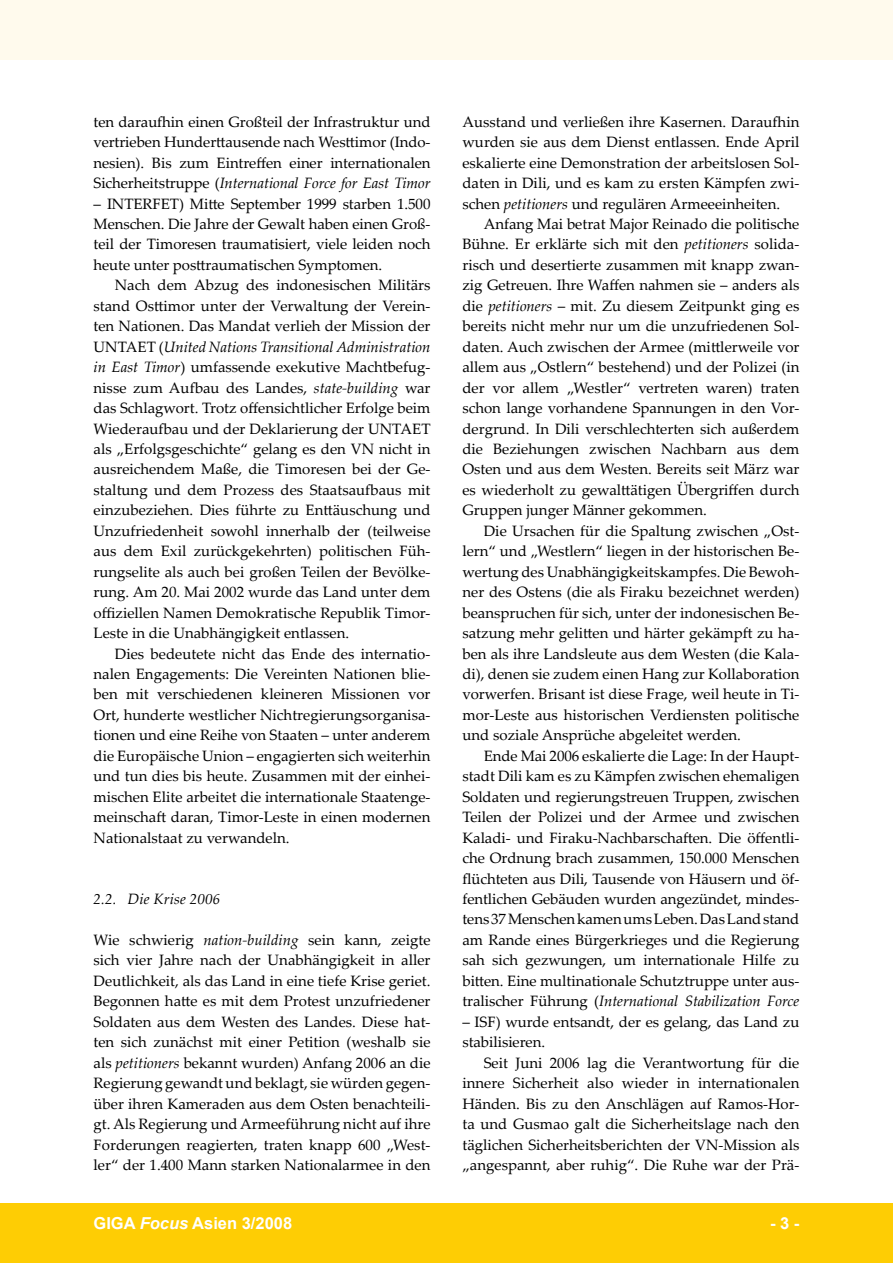
<style>
.page{position:relative;width:893px;height:1263px;background:#fff}
.page>*{position:absolute;margin:0;border:0;box-sizing:border-box;transform-origin:0 0}
.t1{font:700 16.5px "Arial";color:#fff}
.t2{font:15px/20.4px "Palatino Linotype";color:#000;text-align:justify}
.t3{font:italic 15px "Palatino Linotype";letter-spacing:.01em;color:#000}
.s1{font-style:italic}
</style>
<div class="page">
<div style="left:0;top:1203px;width:893px;height:60px;background:#fecd04"></div>
<div style="left:0;top:0;width:893px;height:60px;background:#fffaed"></div>
<p class="t2" style="left:94px;top:111px;width:338px">ten daraufhin einen Großteil der Infrastruktur und vertrieben Hunderttausende nach Westtimor (Indo&shy;nesien). Bis zum Eintreffen einer internationalen Sicherheitstruppe (<span class="s1">International Force for East Timor</span></p>
<p class="t2" style="left:94px;top:193px;width:339px">– INTERFET) Mitte September 1999 starben 1.500<br>Menschen. Die Jahre der Gewalt haben einen Groß&shy;teil der Timoresen traumatisiert, viele leiden noch heute unter posttraumatischen Symptomen.</p>
<p class="t2" style="left:94px;top:274px;width:338px;text-indent:21px">Nach dem Abzug des indonesischen Militärs stand Osttimor unter der Verwaltung der Verein&shy;ten Nationen. Das Mandat verlieh der Mission der UNTAET (<span class="s1">United Nations Transitional Administration in East Timor</span>) umfassende exekutive Machtbefug&shy;nisse zum Aufbau des Landes, <span class="s1">state-building</span> war das Schlagwort. Trotz offensichtlicher Erfolge beim Wiederaufbau und der Deklarierung der UNTAET als „Erfolgsgeschichte“ gelang es den VN nicht in ausreichendem Maße, die Timoresen bei der Ge&shy;staltung und dem Prozess des Staatsaufbaus mit einzubeziehen. Dies führte zu Enttäuschung und Unzufriedenheit sowohl innerhalb der (teilweise aus dem Exil zurückgekehrten) politischen Füh&shy;rungselite als auch bei großen Teilen der Bevölke&shy;rung. Am 20. Mai 2002 wurde das Land unter dem offiziellen Namen Demokratische Republik Timor-Leste in die Unabhängigkeit entlassen.</p>
<p class="t2" style="left:94px;top:643px;width:338px;text-indent:21px">Dies bedeutete nicht das Ende des internatio&shy;nalen Engagements: Die Vereinten Nationen blie&shy;ben mit verschiedenen kleineren Missionen vor Ort, hunderte westlicher Nichtregierungsorganisa&shy;tionen und eine Reihe von Staaten – unter anderem die Europäische Union – engagierten sich weiterhin und tun dies bis heute. Zusammen mit der einhei&shy;mischen Elite arbeitet die internationale Staatenge&shy;meinschaft daran, Timor-Leste in einen modernen Nationalstaat zu verwandeln.</p>
<p class="t3" style="left:94px;top:888px;width:128px">2.2. Die Krise 2006</p>
<p class="t2" style="left:94px;top:929px;width:338px">Wie schwierig <span class="s1">nation-building</span> sein kann, zeigte sich vier Jahre nach der Unabhängigkeit in aller Deutlichkeit, als das Land in eine tiefe Krise geriet.<br>Begonnen hatte es mit dem Protest unzufriedener Soldaten aus dem Westen des Landes. Diese hat&shy;ten sich zunächst mit einer Petition (weshalb sie als <span class="s1">petitioners</span> bekannt wurden) Anfang 2006 an die Regierung gewandt und beklagt, sie würden gegen&shy;über ihren Kameraden aus dem Osten benachteili&shy;gt. Als Regierung und Armeeführung nicht auf ihre Forderungen reagierten, traten knapp 600 „West&shy;ler“ der 1.400 Mann starken Nationalarmee in den</p>
<p class="t2" style="left:462px;top:111px;width:338px">Ausstand und verließen ihre Kasernen. Daraufhin wurden sie aus dem Dienst entlassen. Ende April eskalierte eine Demonstration der arbeitslosen Sol&shy;daten in Dili, und es kam zu ersten Kämpfen zwi&shy;schen <span class="s1">petitioners</span> und regulären Armeeeinheiten.</p>
<p class="t2" style="left:462px;top:213px;width:339px;text-indent:21px">Anfang Mai betrat Major Reinado die politische Bühne. Er erklärte sich mit den <span class="s1">petitioners</span> solida&shy;risch und desertierte zusammen mit knapp zwan&shy;zig Getreuen. Ihre Waffen nahmen sie – anders als die <span class="s1">petitioners</span> – mit. Zu diesem Zeitpunkt ging es bereits nicht mehr nur um die unzufriedenen Sol&shy;daten. Auch zwischen der Armee (mittlerweile vor allem aus „Ostlern“ bestehend) und der Polizei (in der vor allem „Westler“ vertreten waren) traten schon lange vorhandene Spannungen in den Vor&shy;dergrund. In Dili verschlechterten sich außerdem die Beziehungen zwischen Nachbarn aus dem Osten und aus dem Westen. Bereits seit März war es wiederholt zu gewalttätigen Übergriffen durch Gruppen junger Männer gekommen.</p>
<p class="t2" style="left:462px;top:520px;width:338px;text-indent:21px">Die Ursachen für die Spaltung zwischen „Ost&shy;lern“ und „Westlern“ liegen in der historischen Be&shy;wertung des Unabhängigkeitskampfes. Die Bewoh&shy;ner des Ostens (die als Firaku bezeichnet werden) beanspruchen für sich, unter der indonesischen Be&shy;satzung mehr gelitten und härter gekämpft zu ha&shy;ben als ihre Landsleute aus dem Westen (die Kala&shy;di), denen sie zudem einen Hang zur Kollaboration vorwerfen. Brisant ist diese Frage, weil heute in Ti&shy;mor-Leste aus historischen Verdiensten politische und soziale Ansprüche abgeleitet werden.</p>
<p class="t2" style="left:462px;top:745px;width:339px;text-indent:21px">Ende Mai 2006 eskalierte die Lage: In der Haupt&shy;stadt Dili kam es zu Kämpfen zwischen ehemaligen Soldaten und regierungstreuen Truppen, zwischen Teilen der Polizei und der Armee und zwischen Kaladi- und Firaku-Nachbarschaften. Die öffentli&shy;che Ordnung brach zusammen, 150.000 Menschen flüchteten aus Dili, Tausende von Häusern und öf&shy;fentlichen Gebäuden wurden angezündet, mindes&shy;tens 37 Menschen kamen ums Leben. Das Land stand am Rande eines Bürgerkrieges und die Regierung sah sich gezwungen, um internationale Hilfe zu bitten. Eine multinationale Schutztruppe unter aus&shy;tralischer Führung (<span class="s1">International Stabilization Force</span></p>
<p class="t2" style="left:462px;top:1011px;width:338px">– ISF) wurde entsandt, der es gelang, das Land zu stabilisieren.</p>
<p class="t2" style="left:462px;top:1052px;width:338px;text-indent:21px">Seit Juni 2006 lag die Verantwortung für die innere Sicherheit also wieder in internationalen Händen. Bis zu den Anschlägen auf Ramos-Hor&shy;ta und Gusmao galt die Sicherheitslage nach den täglichen Sicherheitsberichten der VN-Mission als „angespannt, aber ruhig“. Die Ruhe war der Prä-</p>
<p class="t1" style="left:94px;top:1212px;width:200px">GIGA <span class="s1">Focus</span> Asien 3/2008</p>
<p class="t1" style="left:770px;top:1212px;width:31px">- -</p>
</div>
